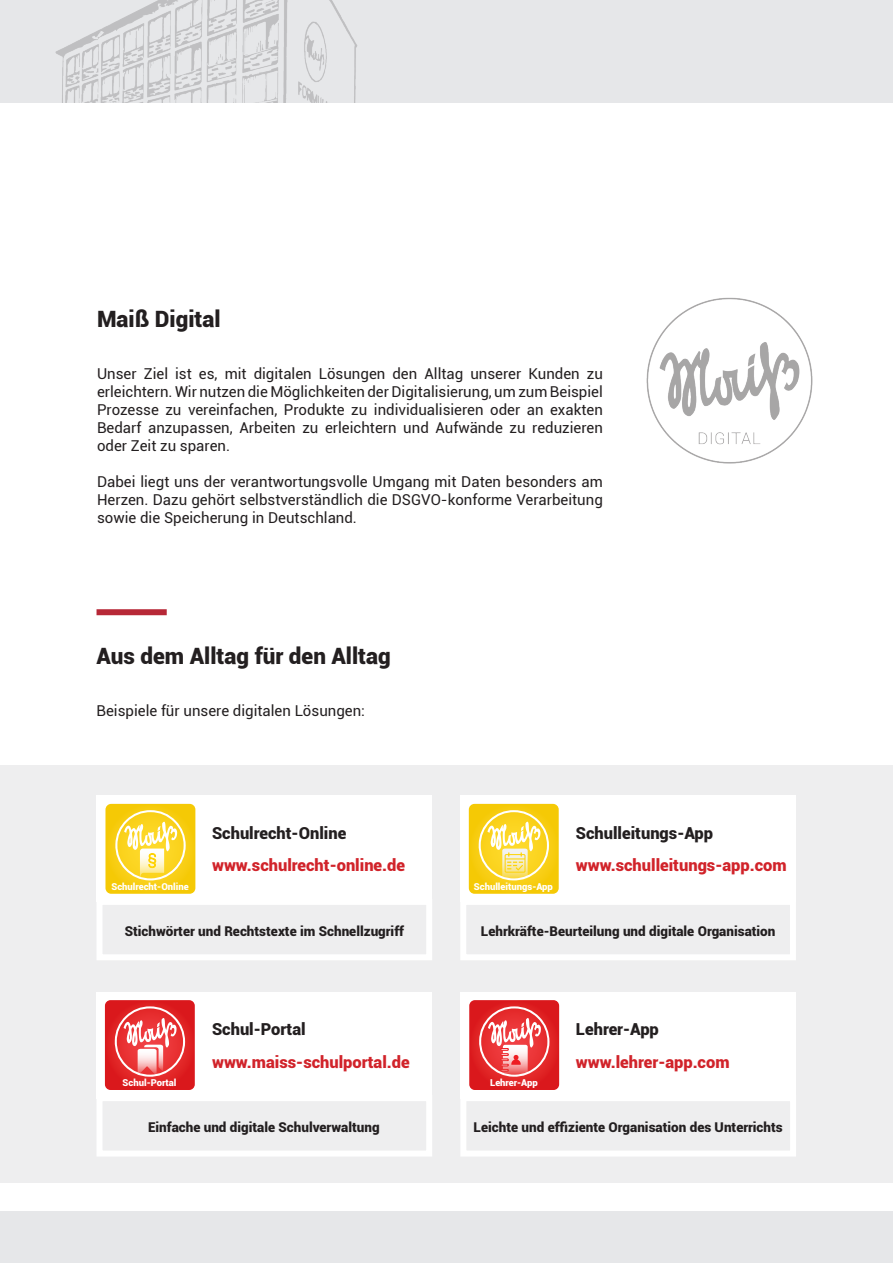
<style>
.page{position:relative;width:893px;height:1263px;background:#fff}
.page>*{position:absolute;margin:0;border:0;box-sizing:border-box;transform-origin:0 0}
.t1{font:900 22.5px "Roboto";color:#231f20}
.t2{font:900 16.5px "Roboto";color:#d1232a}
.t3{font:900 16.5px "Roboto";color:#231f20}
.t4{font:15px/18px "Roboto";color:#231f20;text-align:justify}
.t5{font:900 13.5px "Roboto";color:#231f20}
.t6{font:900 9.45px "Roboto";color:#fff}
</style>
<div class="page">
<div style="left:0;top:765px;width:893px;height:418px;background:#eeeeef"></div>
<div style="left:0;top:0;width:893px;height:102px;background:#e6e7e9"></div>
<div style="left:0;top:1212px;width:893px;height:51px;background:#e6e7e9"></div>
<img style="left:646px;top:297px;width:167px;height:167px">
<div style="left:97px;top:609px;width:70px;height:6px;background:#b72837"></div>
<img style="left:55px;top:0;width:302px;height:102px">
<div style="left:460px;top:1095px;width:336px;height:61px;border:6px solid #fff"></div>
<div style="left:460px;top:992px;width:336px;height:106px;background:#fff"></div>
<svg style="left:469px;top:1000px;width:90px;height:90px;background:#e64d4f"></svg>
<div style="left:96px;top:796px;width:336px;height:106px;background:#fff"></div>
<svg style="left:106px;top:804px;width:89px;height:90px;background:#f9d63c"></svg>
<div style="left:96px;top:899px;width:336px;height:61px;border:6px solid #fff"></div>
<div style="left:460px;top:899px;width:336px;height:61px;border:6px solid #fff"></div>
<div style="left:460px;top:796px;width:336px;height:106px;background:#fff"></div>
<div style="left:96px;top:992px;width:336px;height:106px;background:#fff"></div>
<div style="left:96px;top:1095px;width:336px;height:61px;border:6px solid #fff"></div>
<svg style="left:105px;top:1000px;width:90px;height:90px;background:#e64b4d"></svg>
<svg style="left:469px;top:804px;width:90px;height:90px;background:#f8d63b"></svg>
<h1 class="t1" style="left:97px;top:303px;width:125px">Maiß Digital</h1>
<p class="t4" style="left:97px;top:364px;width:507px">Unser Ziel ist es, mit digitalen Lösungen den Alltag unserer Kunden zu erleichtern. Wir nutzen die Möglichkeiten der Digitalisierung, um zum Beispiel Prozesse zu vereinfachen, Produkte zu individualisieren oder an exakten Bedarf anzupassen, Arbeiten zu erleichtern und Aufwände zu reduzieren oder Zeit zu sparen.</p>
<p class="t4" style="left:97px;top:472px;width:507px">Dabei liegt uns der verantwortungsvolle Umgang mit Daten besonders am Herzen. Dazu gehört selbstverständlich die DSGVO-konforme Verarbeitung sowie die Speicherung in Deutschland.</p>
<h1 class="t1" style="left:97px;top:640px;width:296px">Aus dem Alltag für den Alltag</h1>
<p class="t4" style="left:97px;top:701px;width:270px">Beispiele für unsere digitalen Lösungen:</p>
<p class="t3" style="left:212px;top:821px;width:136px">Schulrecht-Online</p>
<p class="t2" style="left:212px;top:854px;width:195px">www.schulrecht-online.de</p>
<p class="t6" style="left:111px;top:880px;width:79px">Schulrecht-Online</p>
<p class="t5" style="left:125px;top:921px;width:281px">Stichwörter und Rechtstexte im Schnellzugriff</p>
<p class="t6" style="left:123px;top:1076px;width:55px">Schul-Portal</p>
<p class="t3" style="left:212px;top:1017px;width:95px">Schul-Portal</p>
<p class="t2" style="left:212px;top:1050px;width:199px">www.maiss-schulportal.de</p>
<p class="t5" style="left:148px;top:1117px;width:233px">Einfache und digitale Schulverwaltung</p>
<p class="t6" style="left:474px;top:880px;width:81px">Schulleitungs-App</p>
<p class="t3" style="left:576px;top:821px;width:139px">Schulleitungs-App</p>
<p class="t2" style="left:576px;top:854px;width:212px">www.schulleitungs-app.com</p>
<p class="t5" style="left:481px;top:921px;width:296px">Lehrkräfte-Beurteilung und digitale Organisation</p>
<p class="t6" style="left:490px;top:1076px;width:49px">Lehrer-App</p>
<p class="t3" style="left:576px;top:1017px;width:84px">Lehrer-App</p>
<p class="t2" style="left:576px;top:1050px;width:155px">www.lehrer-app.com</p>
<p class="t5" style="left:474px;top:1117px;width:311px">Leichte und effiziente Organisation des Unterrichts</p>
</div>
